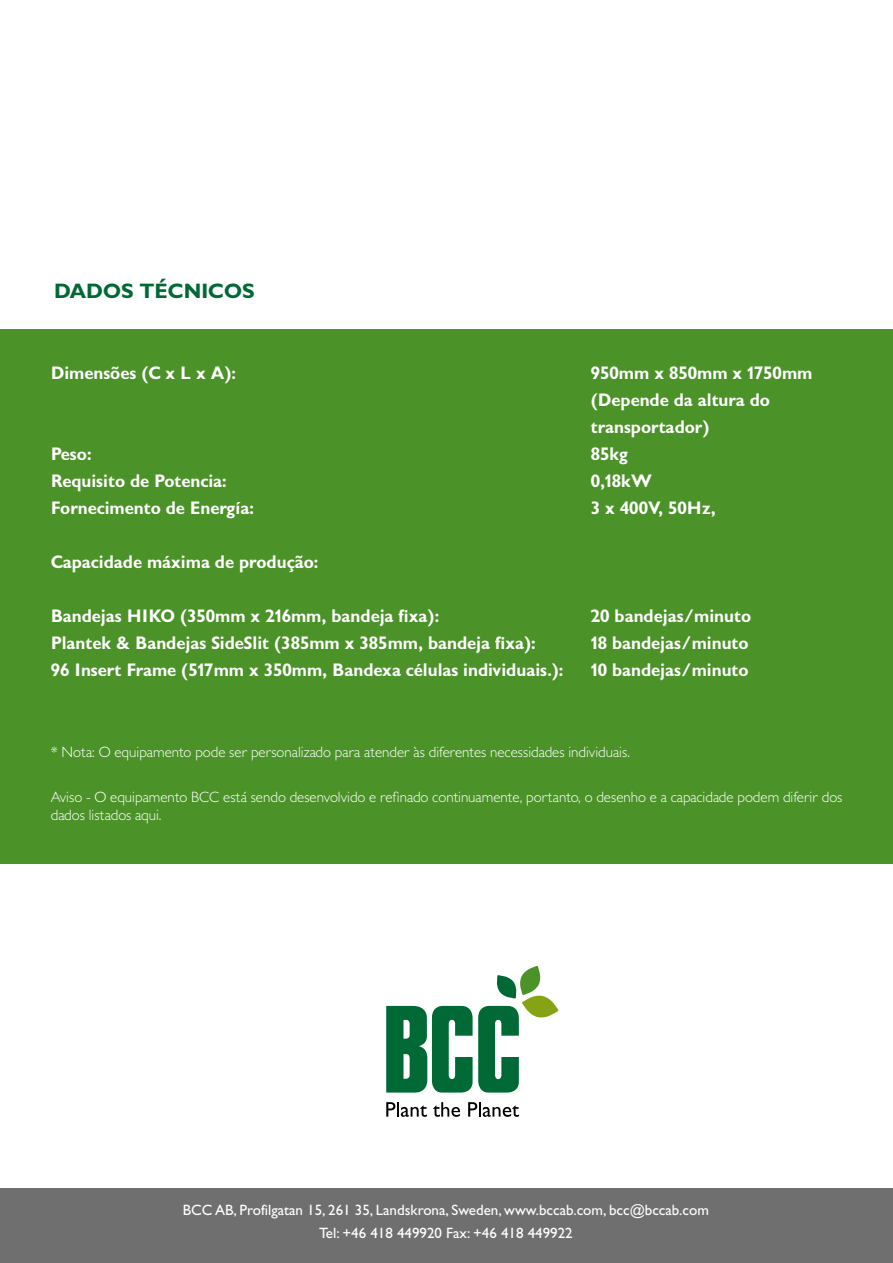
<style>
.page{position:relative;width:893px;height:1263px;background:#fff}
.page>*{position:absolute;margin:0;border:0;box-sizing:border-box;transform-origin:0 0}
.t1{font:700 21px "Gill Sans MT Pro";color:#006935}
.t2{font:700 18px/27px "Gill Sans Display MT Pro";color:#fff}
.t3{font:300 15px/18px "Gill Sans MT Pro";color:#fff}
.t4{font:15px/22.5px "Gill Sans";color:#fff;text-align:center}
</style>
<div class="page">
<svg style="left:386px;top:966px;width:172px;height:127px"></svg>
<svg style="left:386px;top:1102px;width:41px;height:15px"></svg>
<svg style="left:433px;top:1102px;width:27px;height:15px"></svg>
<svg style="left:468px;top:1102px;width:51px;height:15px"></svg>
<div style="left:0;top:1189px;width:893px;height:74px;background:#706f6f"></div>
<div style="left:0;top:329px;width:893px;height:534px;background:#4b9228"></div>
<p class="t1" style="left:54px;top:278px;width:202px">DADOS TÉCNICOS</p>
<p class="t2" style="left:51px;top:359px;width:187px">Dimensões (C x L x A):</p>
<p class="t2" style="left:591px;top:359px;width:223px">950mm x 850mm x 1750mm (Depende da altura do transportador)</p>
<p class="t2" style="left:51px;top:440px;width:42px">Peso:</p>
<p class="t2" style="left:591px;top:440px;width:39px">85kg</p>
<p class="t2" style="left:51px;top:467px;width:177px">Requisito de Potencia:</p>
<p class="t2" style="left:591px;top:467px;width:63px">0,18kW</p>
<p class="t2" style="left:51px;top:494px;width:205px">Fornecimento de Energía:</p>
<p class="t2" style="left:591px;top:494px;width:127px">3 x 400V, 50Hz,</p>
<p class="t2" style="left:51px;top:548px;width:269px">Capacidade máxima de produção:</p>
<p class="t2" style="left:51px;top:602px;width:390px">Bandejas HIKO (350mm x 216mm, bandeja fixa):</p>
<p class="t2" style="left:591px;top:602px;width:162px">20 bandejas/minuto</p>
<p class="t2" style="left:51px;top:629px;width:486px">Plantek &amp; Bandejas SideSlit (385mm x 385mm, bandeja fixa):</p>
<p class="t2" style="left:591px;top:629px;width:159px">18 bandejas/minuto</p>
<p class="t2" style="left:51px;top:656px;width:514px">96 Insert Frame (517mm x 350mm, Bandexa células individuais.):</p>
<p class="t2" style="left:591px;top:656px;width:159px">10 bandejas/minuto</p>
<p class="t3" style="left:51px;top:743px;width:581px">* Nota: O equipamento pode ser personalizado para atender às diferentes necessidades individuais.</p>
<p class="t3" style="left:51px;top:788px;width:793px">Aviso - O equipamento BCC está sendo desenvolvido e refinado continuamente, portanto, o desenho e a capacidade podem diferir dos dados listados aqui.</p>
<p class="t4" style="left:183px;top:1199px;width:528px">BCC AB, Profilgatan 15, 261 35, Landskrona, Sweden, www.bccab.com, bcc@bccab.com<br>Tel: +46 418 449920 Fax: +46 418 449922</p>
</div>
